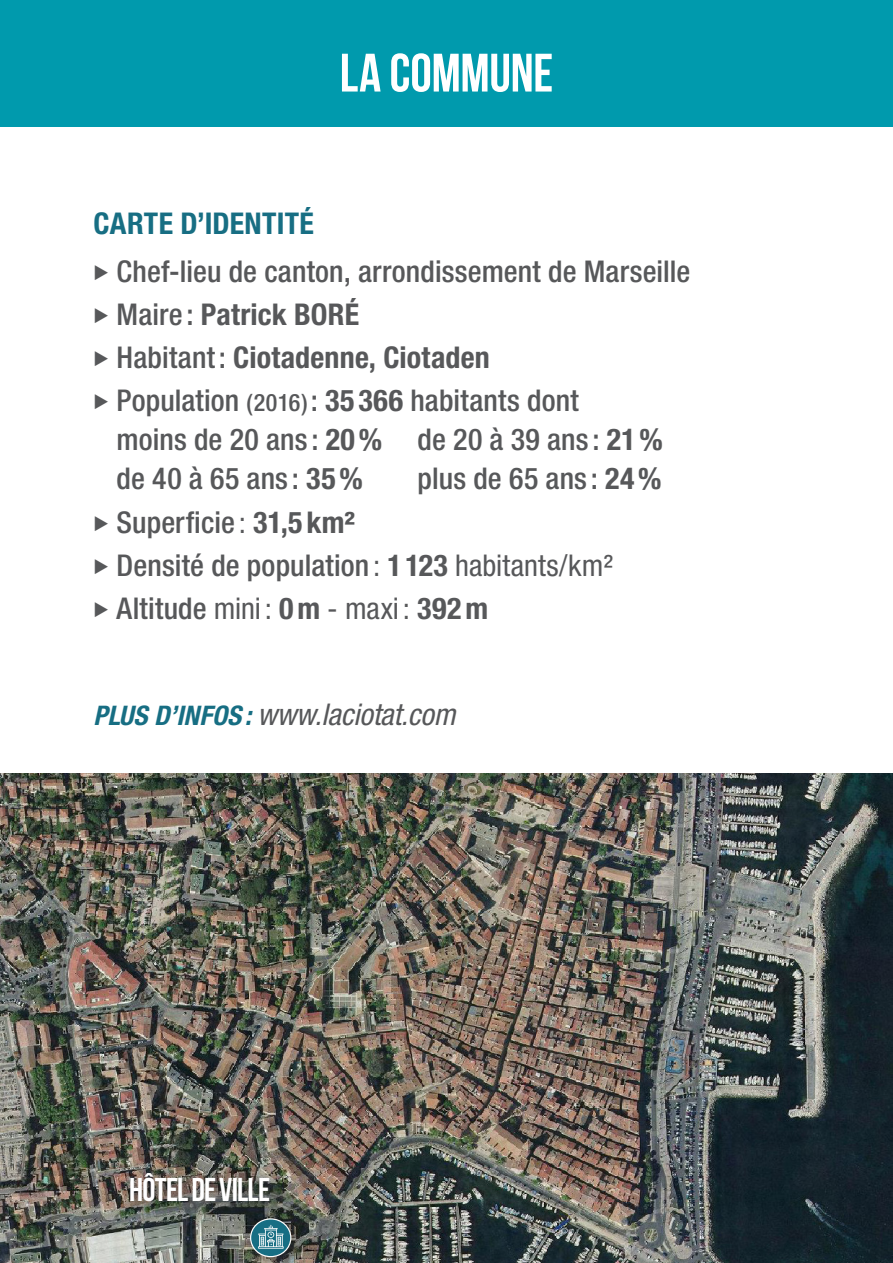
<style>
.page{position:relative;width:893px;height:1263px;background:#fff}
.page>*{position:absolute;margin:0;border:0;box-sizing:border-box;transform-origin:0 0}
.thématique{font:700 54px "Bebas Neue";letter-spacing:-.005em;color:#fff}
.t1{font:700 33px "Bebas Neue";letter-spacing:-.02em;color:#fff}
.texte_indicateurs{font:500 condensed 30px/39px "Helvetica Neue";letter-spacing:.005em;color:#57585a}
.t2{font:700 condensed 30px "Helvetica Neue LT Std";letter-spacing:.005em;color:#57585a}
.t3{font:italic condensed 30px "Helvetica Neue";letter-spacing:-.005em;color:#57585a}
.texte_indicateurs-2{font:condensed 30px "Helvetica Neue LT Std";letter-spacing:-.005em;color:#57585a}
.titre_indicateurs{font:700 condensed 30px "Helvetica Neue LT Std";letter-spacing:.01em;color:#176e83}
.s1{font-weight:500}
.s2{font-family:"Helvetica Neue";font-weight:500}
.s3{font-size:24px}
.s4{font-family:"Helvetica Neue LT Std";font-weight:700}
.s5{font-family:"Helvetica Neue LT Std";font-weight:400}
.s6{font-weight:700}
.s7{font-family:"Helvetica Neue LT Std";font-weight:700;font-size:27px;color:#176e83}
</style>
<div class="page">
<div style="left:0;top:0;width:893px;height:126px;background:#009aad"></div>
<img style="left:0;top:774px;width:893px;height:489px">
<div style="left:239px;top:1207px;width:72px;height:56px;background:#231f20;opacity:.75"></div>
<div style="left:251px;top:1219px;width:40px;height:37px;background:#176e83;border-radius:50%"></div>
<div style="left:250px;top:1218px;width:41px;height:39px;border:1px solid #fff;border-radius:50%"></div>
<svg style="left:258px;top:1225px;width:26px;height:24px"></svg>
<div style="left:119px;top:1161px;width:169px;height:59px;background:#231f20;opacity:.75"></div>
<p class="thématique" style="left:340px;top:43px;width:215px">LA COMMUNE</p>
<p class="titre_indicateurs" style="left:94px;top:205px;width:222px">CARTE D’IDENTITÉ</p>
<p class="texte_indicateurs" style="left:94px;top:251px;width:598px">◆ Chef-lieu de canton, arrondissement de Marseille</p>
<p class="t2" style="left:94px;top:296px;width:267px">◆ <span class="s1">Maire :</span> Patrick BORÉ</p>
<p class="t2" style="left:94px;top:339px;width:398px">◆ <span class="s2">Habitant</span><span class="s1">:</span> Ciotadenne, Ciotaden</p>
<p class="texte_indicateurs" style="left:117px;top:381px;width:548px;text-indent:-23px">◆ Population <span class="s3">(2016)</span>: <span class="s4">35 366</span> habitants dont<br>moins de 20 ans : <span class="s4">20%</span> de 20 à 39 ans : <span class="s4">21% </span>de 40 à 65 ans: <span class="s4">35%</span></p>
<p class="texte_indicateurs" style="left:418px;top:459px;width:245px">plus de 65 ans : <span class="s4">24%</span></p>
<p class="texte_indicateurs" style="left:94px;top:502px;width:262px">◆ Superficie <span class="s5">:</span> <span class="s4">31,5km²</span></p>
<p class="texte_indicateurs" style="left:94px;top:545px;width:521px">◆ Densité de population <span class="s5">:</span> <span class="s4">1 123</span> <span class="s5">habitants/km²</span></p>
<p class="texte_indicateurs-2" style="left:94px;top:591px;width:396px">◆ <span class="s2">Altitude</span> mini : <span class="s6">0m</span> - maxi : <span class="s6">392m</span></p>
<p class="t3" style="left:94px;top:697px;width:363px"><span class="s7">PLUS D’INFOS:</span> www.laciotat.com</p>
<p class="t1" style="left:129px;top:1171px;width:143px">HÔTEL DE VILLE</p>
</div>
